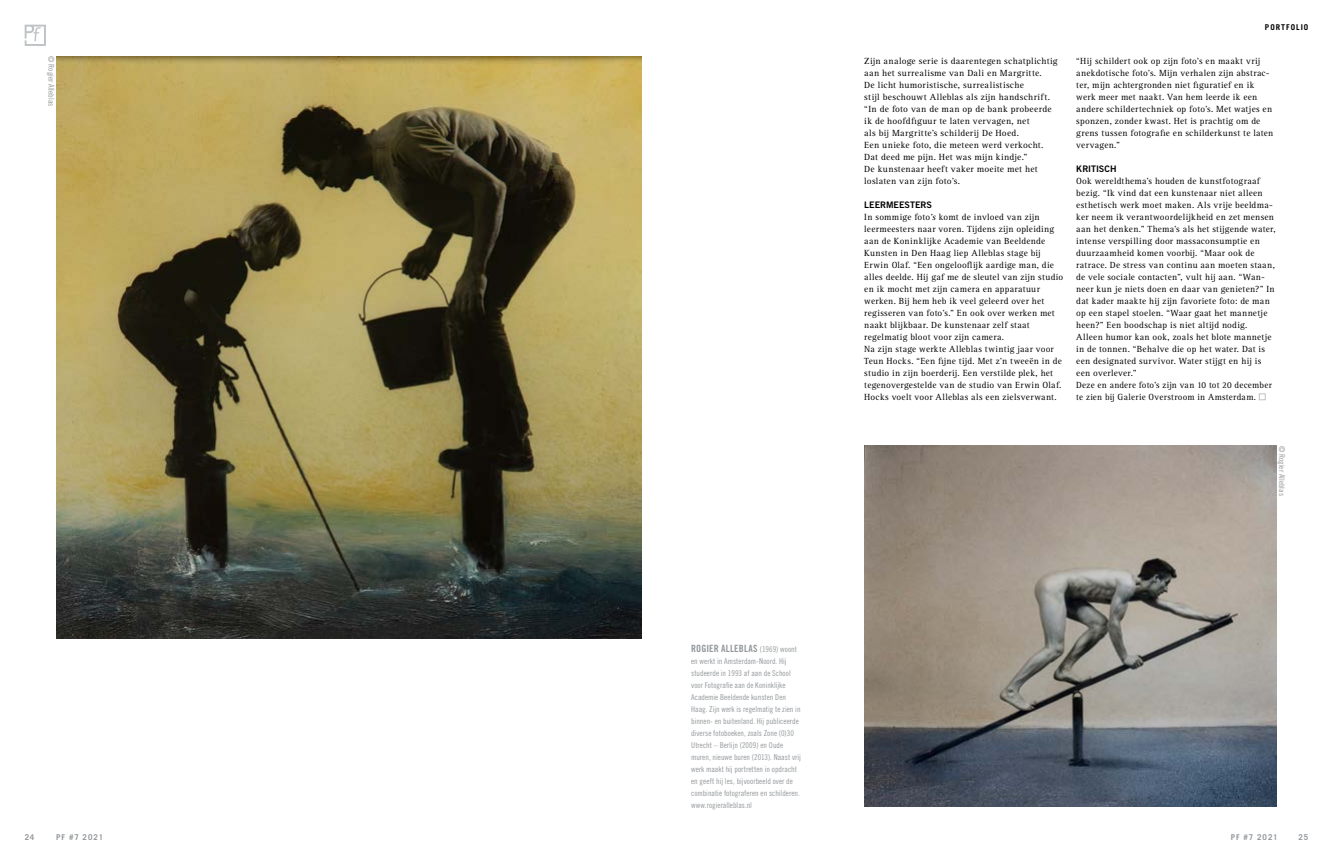
<style>
.page{position:relative;width:1333px;height:865px;background:#fff}
.page>*{position:absolute;margin:0;border:0;box-sizing:border-box;transform-origin:0 0}
.t1{font:10px "Trade Gothic LT Std Bd Cn 20";letter-spacing:.02em;color:#94989b}
.t2{font:9.2px/12px "Rotis Serif Std";letter-spacing:.03em;color:#000}
.t3{font:9px "Trade Gothic LT Std Bd 2";letter-spacing:-.005em;color:#000}
.t4{font:8px/12px "Trade Gothic LT Std Cn 18";letter-spacing:.005em;color:#94989b}
.t5{font:700 8px "Trade Gothic LT Std";letter-spacing:.12em;color:#94989b}
.t6{font:700 8px "Trade Gothic LT Std";letter-spacing:.125em;color:#000}
.s1{font-family:"Trade Gothic LT Std Cn 18";font-size:8px}
.s2{font-style:italic}
</style>
<div class="page">
<img style="left:864px;top:446px;width:412px;height:360px">
<img style="left:57px;top:57px;width:584px;height:581px">
<svg style="left:25px;top:25px;width:21px;height:21px"></svg>
<div style="left:1258px;top:393px;width:7px;height:7px;border:1px solid #bec2c5"></div>
<p class="t4" style="left:58px;top:56px;width:51px;rotate:90deg">© Rogier Alleblas</p>
<p class="t1" style="left:691px;top:642px;width:107px">ROGIER ALLEBLAS <span class="s1">(1969) woont</span></p>
<p class="t4" style="left:691px;top:655px;width:111px">en werkt in Amsterdam-Noord. Hij studeerde in 1993 af aan de School voor Fotografie aan de Koninklijke Academie Beeldende kunsten Den Haag. Zijn werk is regelmatig te zien in binnen- en buitenland. Hij publiceerde diverse fotoboeken, zoals Zone (0)30<br>Utrecht – Berlijn (2009) en Oude muren, nieuwe buren (2013). Naast vrij werk maakt hij portretten in opdracht en geeft hij les, bijvoorbeeld over de combinatie fotograferen en schilderen. www.rogieralleblas.nl</p>
<p class="t2" style="left:864px;top:55px;width:195px">Zijn analoge serie is daarentegen schatplichtig aan het surrealisme van Dali en Margritte.<br>De licht humoristische, surrealistische<br>stijl beschouwt Alleblas als zijn handschrift. “In de foto van de man op de bank probeerde ik de hoofdfiguur te laten vervagen, net<br>als bij Margritte’s schilderij De Hoed.<br>Een unieke foto, die meteen werd verkocht.<br>Dat deed me pijn. Het was mijn kindje.”<br>De kunstenaar heeft vaker moeite met het loslaten van zijn foto’s.</p>
<p class="t3" style="left:864px;top:199px;width:69px">LEERMEESTERS</p>
<p class="t2" style="left:864px;top:211px;width:200px">In sommige foto<span class="s2">’s</span> komt de invloed van zijn leermeesters naar voren. Tijdens zijn opleiding aan de Koninklijke Academie van Beeldende Kunsten in Den Haag liep Alleblas stage bij Erwin Olaf. “Een ongelooflijk aardige man, die alles deelde. Hij gaf me de sleutel van zijn studio en ik mocht met zijn camera en apparatuur werken. Bij hem heb ik veel geleerd over het regisseren van foto’s.” En ook over werken met naakt blijkbaar. De kunstenaar zelf staat regelmatig bloot voor zijn camera.<br>Na zijn stage werkte Alleblas twintig jaar voor Teun Hocks. “Een fijne tijd. Met z’n tweeën in de studio in zijn boerderij. Een verstilde plek, het tegenovergestelde van de studio van Erwin Olaf.<br>Hocks voelt voor Alleblas als een zielsverwant.</p>
<p class="t6" style="left:1264px;top:23px;width:45px">PORTFOLIO</p>
<p class="t2" style="left:1076px;top:55px;width:198px">“Hij schildert ook op zijn foto’s en maakt vrij anekdotische foto’s. Mijn verhalen zijn abstrac&shy;ter, mijn achtergronden niet figuratief en ik werk meer met naakt. Van hem leerde ik een andere schildertechniek op foto’s. Met watjes en sponzen, zonder kwast. Het is prachtig om de grens tussen fotografie en schilderkunst te laten vervagen.”</p>
<p class="t3" style="left:1076px;top:163px;width:42px">KRITISCH</p>
<p class="t2" style="left:1076px;top:175px;width:201px">Ook wereldthema’s houden de kunstfotograaf bezig. “Ik vind dat een kunstenaar niet alleen esthetisch werk moet maken. Als vrije beeldma&shy;ker neem ik verantwoordelijkheid en zet mensen aan het denken.” Thema’s als het stijgende water, intense verspilling door massaconsumptie en duurzaamheid komen voorbij. “Maar ook de ratrace. De stress van continu aan moeten staan, de vele sociale contacten”, vult hij aan. “Wan&shy;neer kun je niets doen en daar van genieten?” In dat kader maakte hij zijn favoriete foto: de man op een stapel stoelen. “Waar gaat het mannetje heen?” Een boodschap is niet altijd nodig.<br>Alleen humor kan ook, zoals het blote mannetje in de tonnen. “Behalve die op het water. Dat is een designated survivor. Water stijgt en hij is een overlever.”<br>Deze en andere foto’s zijn van 10 tot 20 december te zien bij Galerie Overstroom in Amsterdam.</p>
<p class="t4" style="left:1287px;top:446px;width:51px;rotate:90deg">© Rogier Alleblas</p>
<p class="t5" style="left:25px;top:832px;width:11px">24</p>
<p class="t5" style="left:1298px;top:832px;width:11px">25</p>
<p class="t5" style="left:56px;top:832px;width:48px">PF #7 2021</p>
<p class="t5" style="left:1230px;top:832px;width:48px">PF #7 2021</p>
</div>
